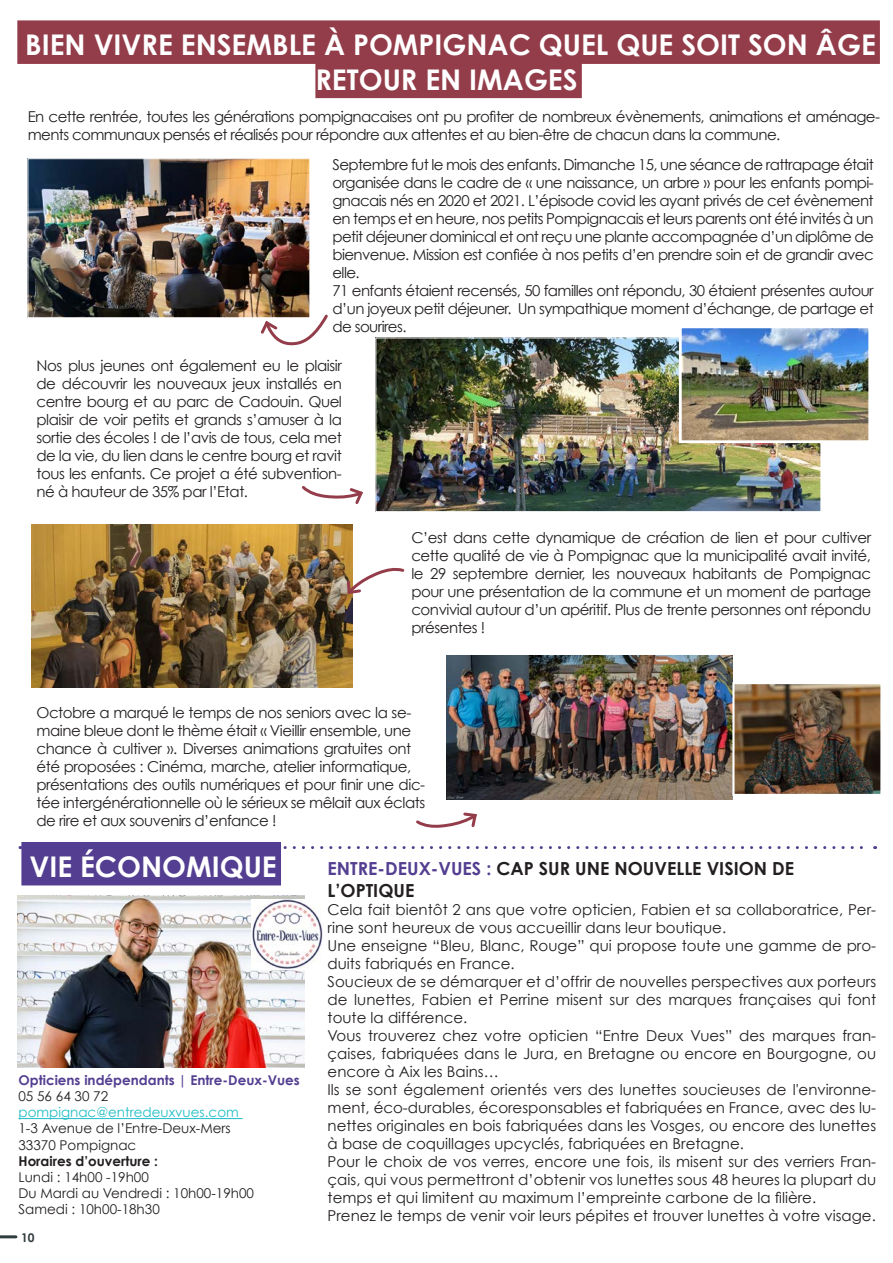
<style>
.page{position:relative;width:893px;height:1263px;background:#fff}
.page>*{position:absolute;margin:0;border:0;box-sizing:border-box;transform-origin:0 0}
.t1{font:700 28.5px "Century Gothic";color:#fff}
.t2{font:700 18px/21.6px "Century Gothic";color:#231f20}
.t3{font:15px/18px "Century Gothic";letter-spacing:-.03em;color:#231f20;text-align:justify}
.t4{font:15px/18px "Century Gothic";color:#231f20}
.t5{font:13.5px "Century Gothic";color:#231f20}
.t6{font:700 13.5px "Century Gothic";color:#533e91}
.t7{font:13.5px "Century Gothic";color:#21bdc7}
.t8{font:700 13.5px "Century Gothic";color:#231f20}
.t9{font:700 12px "Century Gothic";color:#303b3d}
.s1{color:#533e91}
</style>
<div class="page">
<hr style="left:0;top:1235px;width:16px;height:3px;background:#303b3d">
<div style="left:21px;top:842px;width:260px;height:43px;background:#533e91"></div>
<img style="left:18px;top:895px;width:287px;height:172px">
<img style="left:252px;top:900px;width:71px;height:70px">
<hr style="left:18px;top:1118px;width:225px;height:1px;background:#21bdc7">
<img style="left:30px;top:161px;width:278px;height:155px">
<div style="left:28px;top:159px;width:282px;height:159px;border:1px solid #fff"></div>
<div style="left:17px;top:20px;width:863px;height:44px;background:#943d4a"></div>
<div style="left:315px;top:55px;width:267px;height:43px;background:#943d4a"></div>
<img style="left:378px;top:340px;width:441px;height:170px">
<div style="left:376px;top:338px;width:445px;height:174px;border:1px solid #fff"></div>
<img style="left:683px;top:329px;width:184px;height:110px">
<div style="left:679px;top:325px;width:192px;height:118px;border:3px solid #fff"></div>
<img style="left:32px;top:525px;width:321px;height:162px">
<img style="left:446px;top:656px;width:286px;height:144px">
<img style="left:735px;top:685px;width:144px;height:108px">
<div style="left:732px;top:682px;width:150px;height:114px;border:2px solid #fff"></div>
<svg style="left:302px;top:486px;width:61px;height:18px"></svg>
<svg style="left:416px;top:812px;width:61px;height:16px"></svg>
<svg style="left:345px;top:568px;width:60px;height:29px"></svg>
<svg style="left:258px;top:312px;width:70px;height:34px"></svg>
<svg style="left:283px;top:846px;width:593px;height:3px"></svg>
<p class="t1" style="left:25px;top:27px;width:852px">BIEN VIVRE ENSEMBLE À POMPIGNAC QUEL QUE SOIT SON ÂGE</p>
<p class="t1" style="left:315px;top:61px;width:264px">RETOUR EN IMAGES</p>
<p class="t3" style="left:28px;top:108px;width:854px">En cette rentrée, toutes les générations pompignacaises ont pu profiter de nombreux évènements, animations et aménage&shy;ments communaux pensés et réalisés pour répondre aux attentes et au bien-être de chacun dans la commune.</p>
<p class="t3" style="left:332px;top:155px;width:543px">Septembre fut le mois des enfants. Dimanche 15, une séance de rattrapage était organisée dans le cadre de « une naissance, un arbre » pour les enfants pompi&shy;gnacais nés en 2020 et 2021. L’épisode covid les ayant privés de cet évènement en temps et en heure, nos petits Pompignacais et leurs parents ont été invités à un petit déjeuner dominical et ont reçu une plante accompagnée d’un diplôme de bienvenue. Mission est confiée à nos petits d’en prendre soin et de grandir avec elle.</p>
<p class="t3" style="left:332px;top:281px;width:543px">71 enfants étaient recensés, 50 familles ont répondu, 30 étaient présentes autour d’un joyeux petit déjeuner. Un sympathique moment d’échange, de partage et de sourires.</p>
<p class="t3" style="left:36px;top:356px;width:307px">Nos plus jeunes ont également eu le plaisir de découvrir les nouveaux jeux installés en centre bourg et au parc de Cadouin. Quel plaisir de voir petits et grands s’amuser à la sortie des écoles ! de l’avis de tous, cela met de la vie, du lien dans le centre bourg et ravit tous les enfants. Ce projet a été subvention&shy;né à hauteur de 35% par l’Etat.</p>
<p class="t3" style="left:411px;top:528px;width:461px">C’est dans cette dynamique de création de lien et pour cultiver cette qualité de vie à Pompignac que la municipalité avait invité, le 29 septembre dernier, les nouveaux habitants de Pompignac pour une présentation de la commune et un moment de partage convivial autour d’un apéritif. Plus de trente personnes ont répondu présentes !</p>
<p class="t3" style="left:36px;top:703px;width:390px;text-align:left">Octobre a marqué le temps de nos seniors avec la se&shy;maine bleue dont le thème était « Vieillir ensemble, une chance à cultiver ». Diverses animations gratuites ont été proposées : Cinéma, marche, atelier informatique, présentations des outils numériques et pour finir une dic&shy;tée intergénérationnelle où le sérieux se mêlait aux éclats de rire et aux souvenirs d’enfance !</p>
<p class="t1" style="left:29px;top:849px;width:249px">VIE ÉCONOMIQUE</p>
<p class="t6" style="left:18px;top:1071px;width:283px">Opticiens indépendants | Entre- Deux-Vues</p>
<p class="t5" style="left:18px;top:1088px;width:91px">05 56 64 30 72</p>
<p class="t7" style="left:18px;top:1104px;width:222px">pompignac@entredeuxvues.com</p>
<p class="t5" style="left:18px;top:1120px;width:214px">1-3 Avenue de l’Entre-Deux-Mers</p>
<p class="t5" style="left:18px;top:1136px;width:119px">33370 Pompignac</p>
<p class="t8" style="left:18px;top:1152px;width:141px">Horaires d’ouverture :</p>
<p class="t5" style="left:18px;top:1169px;width:132px">Lundi : 14h00 -19h00</p>
<p class="t5" style="left:18px;top:1185px;width:237px">Du Mardi au Vendredi : 10h00-19h00</p>
<p class="t5" style="left:18px;top:1201px;width:143px">Samedi : 10h00-18h30</p>
<p class="t9" style="left:21px;top:1230px;width:15px">10</p>
<p class="t2" style="left:328px;top:858px;width:468px"><span class="s1">ENTRE- DEUX-VUES :</span> CAP SUR UNE NOUVELLE VISION DE<br>L’OPTIQUE</p>
<p class="t4" style="left:328px;top:900px;width:550px">Cela fait bientôt 2 ans que votre opticien, Fabien et sa collaboratrice, Per&shy;rine sont heureux de vous accueillir dans leur boutique.</p>
<p class="t4" style="left:328px;top:936px;width:550px">Une enseigne “Bleu, Blanc, Rouge” qui propose toute une gamme de pro&shy;duits fabriqués en France.</p>
<p class="t3" style="left:328px;top:972px;width:550px">Soucieux de se démarquer et d’offrir de nouvelles perspectives aux porteurs de lunettes, Fabien et Perrine misent sur des marques françaises qui font toute la différence.</p>
<p class="t3" style="left:328px;top:1026px;width:550px">Vous trouverez chez votre opticien “Entre Deux Vues” des marques fran&shy;çaises, fabriquées dans le Jura, en Bretagne ou encore en Bourgogne, ou encore à Aix les Bains…</p>
<p class="t3" style="left:328px;top:1080px;width:550px">Ils se sont également orientés vers des lunettes soucieuses de l'environne&shy;ment, éco-durables, écoresponsables et fabriquées en France, avec des lu&shy;nettes originales en bois fabriquées dans les Vosges, ou encore des lunettes à base de coquillages upcyclés, fabriquées en Bretagne.</p>
<p class="t3" style="left:328px;top:1152px;width:550px">Pour le choix de vos verres, encore une fois, ils misent sur des verriers Fran&shy;çais, qui vous permettront d’obtenir vos lunettes sous 48 heures la plupart du temps et qui limitent au maximum l’empreinte carbone de la filière.</p>
<p class="t4" style="left:328px;top:1206px;width:550px">Prenez le temps de venir voir leurs pépites et trouver lunettes à votre visage.</p>
</div>
